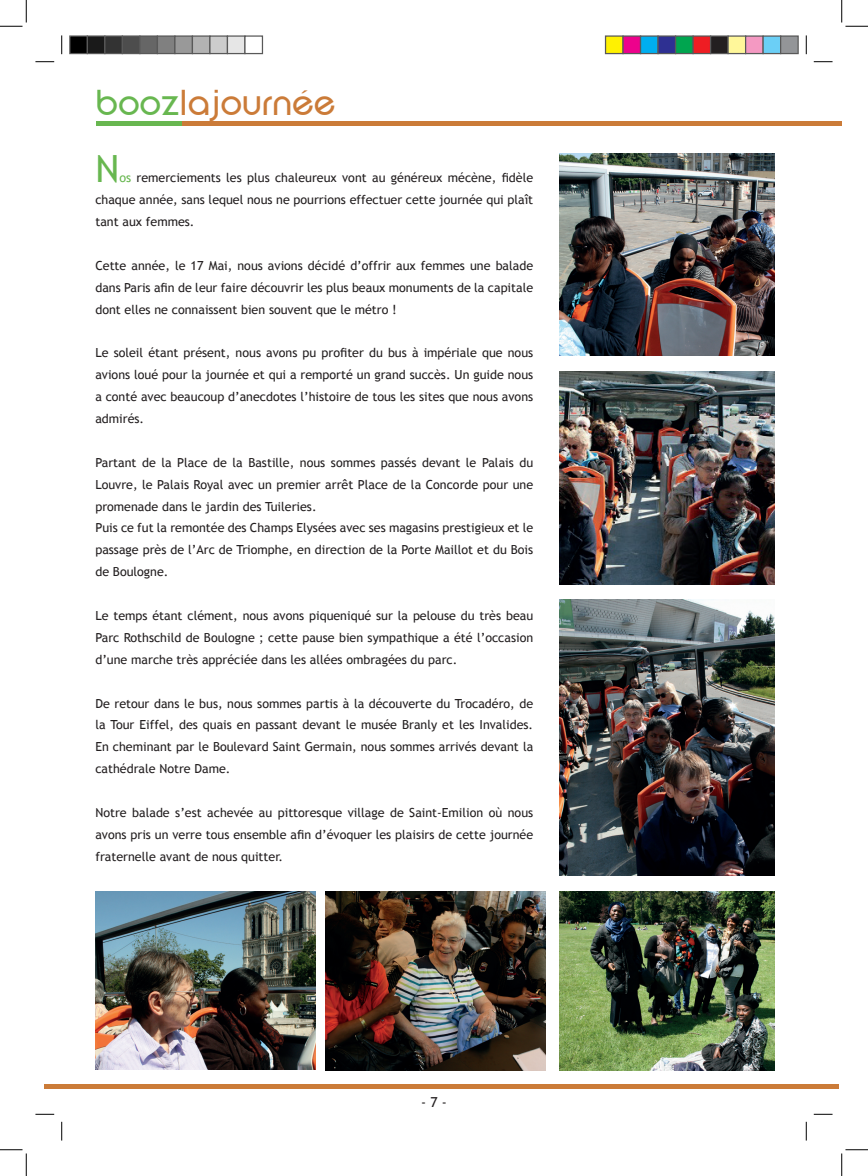
<style>
.page{position:relative;width:868px;height:1176px;background:#fff}
.page>*{position:absolute;margin:0;border:0;box-sizing:border-box;transform-origin:0 0}
.t1{font:37.5px "SF New Republic";letter-spacing:-.025em;color:#cb7b38}
.t2{font:37.5px "Trebuchet MS";color:#68b750}
.t3{font:13.75px "Trebuchet MS";color:#231f20}
.t4{font:12.5px/21.9px "Trebuchet MS";color:#231f20;text-align:justify}
.s1{color:#68b750}
</style>
<div class="page">
<div style="left:44px;top:1084px;width:794px;height:5px;background:#cb7b38"></div>
<div style="left:181px;top:121px;width:660px;height:5px;background:#cb7b38"></div>
<div style="left:96px;top:121px;width:85px;height:5px;background:#68b750"></div>
<img style="left:560px;top:599px;width:214px;height:276px">
<img style="left:560px;top:154px;width:214px;height:202px">
<img style="left:560px;top:371px;width:214px;height:213px">
<img style="left:560px;top:891px;width:214px;height:179px">
<img style="left:95px;top:891px;width:220px;height:178px">
<img style="left:326px;top:891px;width:219px;height:179px">
<svg style="left:35px;top:61px;width:19px;height:1px"></svg>
<svg style="left:813px;top:61px;width:19px;height:1px"></svg>
<svg style="left:35px;top:1113px;width:19px;height:2px"></svg>
<svg style="left:813px;top:1113px;width:19px;height:2px"></svg>
<svg style="left:61px;top:35px;width:1px;height:19px"></svg>
<svg style="left:61px;top:1122px;width:1px;height:18px"></svg>
<svg style="left:805px;top:35px;width:2px;height:19px"></svg>
<svg style="left:805px;top:1122px;width:2px;height:18px"></svg>
<svg style="left:0;top:0;width:27px;height:27px"></svg>
<svg style="left:0;top:1149px;width:27px;height:27px"></svg>
<svg style="left:841px;top:0;width:26px;height:27px"></svg>
<svg style="left:841px;top:1149px;width:26px;height:27px"></svg>
<div style="left:70px;top:36px;width:17px;height:18px;background:#000"></div>
<div style="left:69px;top:35px;width:19px;height:19px;border:1px solid #595959"></div>
<div style="left:87px;top:36px;width:18px;height:18px;background:#1a1a1a"></div>
<div style="left:87px;top:35px;width:18px;height:19px;border:1px solid #595959"></div>
<div style="left:105px;top:36px;width:17px;height:18px;background:#333"></div>
<div style="left:104px;top:35px;width:19px;height:19px;border:1px solid #595959"></div>
<div style="left:122px;top:36px;width:18px;height:18px;background:#4d4d4d"></div>
<div style="left:122px;top:35px;width:18px;height:19px;border:1px solid #595959"></div>
<div style="left:140px;top:36px;width:17px;height:18px;background:#666"></div>
<div style="left:139px;top:35px;width:19px;height:19px;border:1px solid #595959"></div>
<div style="left:157px;top:36px;width:18px;height:18px;background:#808080"></div>
<div style="left:157px;top:35px;width:18px;height:19px;border:1px solid #595959"></div>
<div style="left:175px;top:36px;width:17px;height:18px;background:#999"></div>
<div style="left:174px;top:35px;width:19px;height:19px;border:1px solid #595959"></div>
<div style="left:192px;top:36px;width:18px;height:18px;background:#b3b3b3"></div>
<div style="left:192px;top:35px;width:18px;height:19px;border:1px solid #595959"></div>
<div style="left:210px;top:36px;width:17px;height:18px;background:#ccc"></div>
<div style="left:209px;top:35px;width:19px;height:19px;border:1px solid #595959"></div>
<div style="left:227px;top:36px;width:18px;height:18px;background:#e6e6e6"></div>
<div style="left:227px;top:35px;width:18px;height:19px;border:1px solid #595959"></div>
<div style="left:244px;top:35px;width:19px;height:19px;border:1px solid #595959"></div>
<div style="left:605px;top:36px;width:18px;height:18px;background:#fff101"></div>
<div style="left:605px;top:35px;width:18px;height:19px;border:1px solid #595959"></div>
<div style="left:623px;top:36px;width:17px;height:18px;background:#ed028c"></div>
<div style="left:622px;top:35px;width:19px;height:19px;border:1px solid #595959"></div>
<div style="left:640px;top:36px;width:18px;height:18px;background:#00aeef"></div>
<div style="left:640px;top:35px;width:18px;height:19px;border:1px solid #595959"></div>
<div style="left:658px;top:36px;width:17px;height:18px;background:#2e3092"></div>
<div style="left:657px;top:35px;width:19px;height:19px;border:1px solid #595959"></div>
<div style="left:675px;top:36px;width:18px;height:18px;background:#00a54f"></div>
<div style="left:675px;top:35px;width:18px;height:19px;border:1px solid #595959"></div>
<div style="left:693px;top:36px;width:17px;height:18px;background:#ee1d23"></div>
<div style="left:692px;top:35px;width:19px;height:19px;border:1px solid #595959"></div>
<div style="left:710px;top:36px;width:18px;height:18px;background:#231f20"></div>
<div style="left:710px;top:35px;width:18px;height:19px;border:1px solid #595959"></div>
<div style="left:728px;top:36px;width:17px;height:18px;background:#fff79a"></div>
<div style="left:727px;top:35px;width:19px;height:19px;border:1px solid #595959"></div>
<div style="left:745px;top:36px;width:18px;height:18px;background:#f499c2"></div>
<div style="left:745px;top:35px;width:18px;height:19px;border:1px solid #595959"></div>
<div style="left:763px;top:36px;width:17px;height:18px;background:#6bcff6"></div>
<div style="left:762px;top:35px;width:19px;height:19px;border:1px solid #595959"></div>
<div style="left:780px;top:36px;width:18px;height:18px;background:#939598"></div>
<div style="left:780px;top:35px;width:18px;height:19px;border:1px solid #595959"></div>
<h1 class="t1" style="left:95px;top:83px;width:242px"><span class="s1">booz</span>lajournée</h1>
<h1 class="t2" style="left:95px;top:147px;width:25px">N</h1>
<p class="t4" style="left:95px;top:167px;width:439px;text-indent:24px"><span class="s1">os</span> remerciements les plus chaleureux vont au généreux mécène, fidèle chaque année, sans lequel nous ne pourrions effectuer cette journée qui plaît tant aux femmes.</p>
<p class="t4" style="left:95px;top:255px;width:439px">Cette année, le 17 Mai, nous avions décidé d’offrir aux femmes une balade dans Paris afin de leur faire découvrir les plus beaux monuments de la capitale dont elles ne connaissent bien souvent que le métro !</p>
<p class="t4" style="left:95px;top:342px;width:439px">Le soleil étant présent, nous avons pu profiter du bus à impériale que nous avions loué pour la journée et qui a remporté un grand succès. Un guide nous a conté avec beaucoup d’anecdotes l’histoire de tous les sites que nous avons admirés.</p>
<p class="t4" style="left:95px;top:452px;width:439px;text-align:left">Partant de la Place de la Bastille, nous sommes passés devant le Palais du Louvre, le Palais Royal avec un premier arrêt Place de la Concorde pour une promenade dans le jardin des Tuileries.<br>Puis ce fut la remontée des Champs Elysées avec ses magasins prestigieux et le passage près de l’Arc de Triomphe, en direction de la Porte Maillot et du Bois de Boulogne.</p>
<p class="t4" style="left:95px;top:605px;width:439px">Le temps étant clément, nous avons piqueniqué sur la pelouse du très beau Parc Rothschild de Boulogne ; cette pause bien sympathique a été l’occasion d’une marche très appréciée dans les allées ombragées du parc.</p>
<p class="t4" style="left:95px;top:692px;width:439px">De retour dans le bus, nous sommes partis à la découverte du Trocadéro, de la Tour Eiffel, des quais en passant devant le musée Branly et les Invalides.<br>En cheminant par le Boulevard Saint Germain, nous sommes arrivés devant la cathédrale Notre Dame.</p>
<p class="t4" style="left:95px;top:802px;width:439px">Notre balade s’est achevée au pittoresque village de Saint-Emilion où nous avons pris un verre tous ensemble afin d’évoquer les plaisirs de cette journée fraternelle avant de nous quitter.</p>
<p class="t3" style="left:421px;top:1094px;width:27px">- 7 -</p>
</div>
